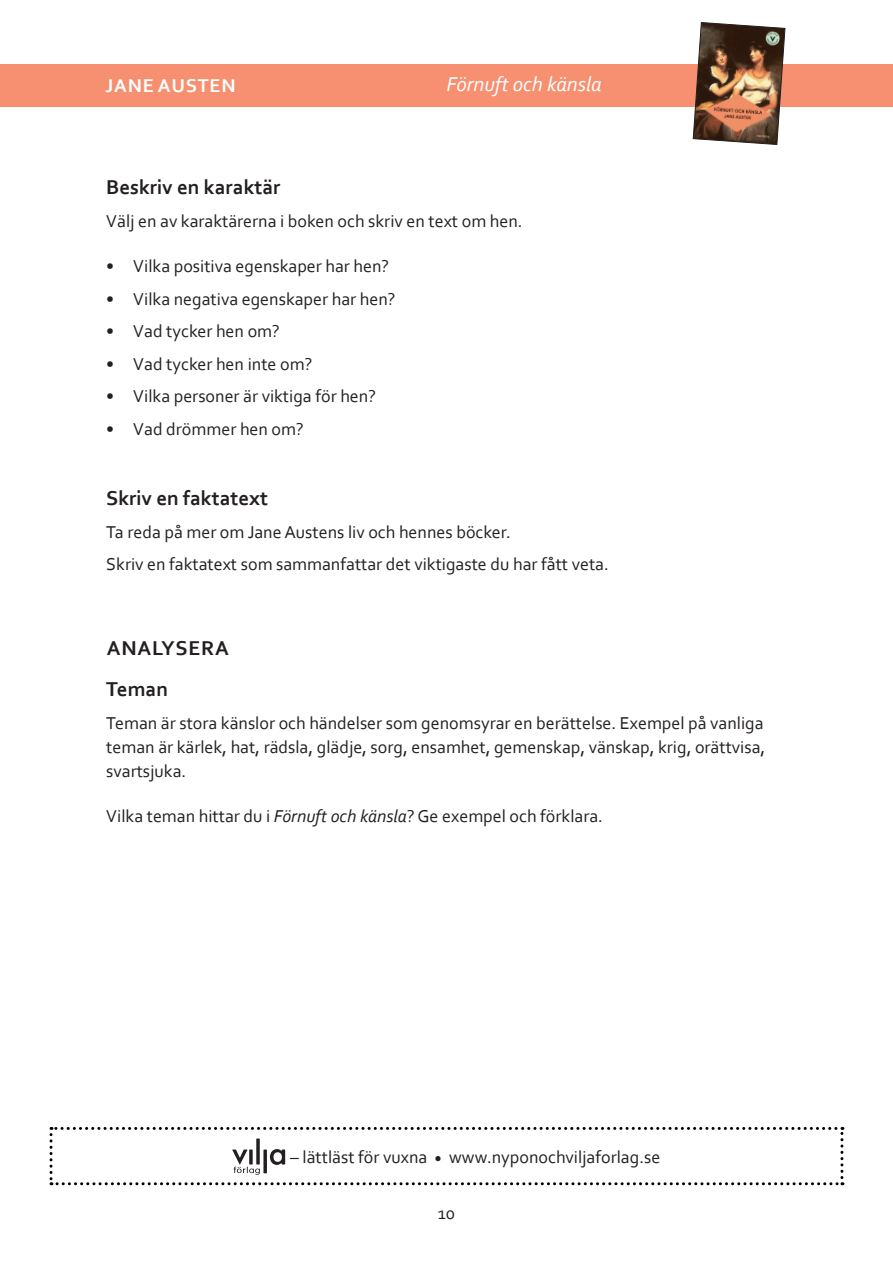
<style>
.page{position:relative;width:893px;height:1263px;background:#fff}
.page>*{position:absolute;margin:0;border:0;box-sizing:border-box;transform-origin:0 0}
.Underrubrik{font:700 21px "Corbel";color:#231f20}
.t1{font:italic 21px "Corbel";color:#fff}
.Huvudrubrik{font:700 21px "Corbel";letter-spacing:.04em;color:#231f20}
.Underrubrik_-_efter{font:700 21px "Corbel";color:#231f20}
.t2{font:700 19.5px "Corbel";letter-spacing:.04em;color:#fff}
.Brödtext{font:18px/24px "Corbel";color:#231f20;text-align:justify}
.Brödtext_rad_över{font:18px "Corbel";color:#231f20}
.s1{font-style:italic}
</style>
<div class="page">
<div style="left:0;top:64px;width:893px;height:42px;background:#f69071"></div>
<img style="left:693px;top:22px;width:92px;height:123px">
<svg style="left:50px;top:1127px;width:793px;height:58px"></svg>
<p class="t2" style="left:106px;top:74px;width:132px">JANE AUSTEN</p>
<p class="t1" style="left:446px;top:71px;width:157px">Förnuft och känsla</p>
<p class="Underrubrik" style="left:106px;top:174px;width:176px">Beskriv en karaktär</p>
<p class="Brödtext" style="left:106px;top:208px;width:418px">Välj en av karaktärerna i boken och skriv en text om hen.</p>
<p class="Brödtext" style="left:106px;top:254px;width:284px">• Vilka positiva egenskaper har hen?</p>
<p class="Brödtext" style="left:106px;top:286px;width:291px">• Vilka negativa egenskaper har hen?</p>
<p class="Brödtext" style="left:106px;top:319px;width:175px">• Vad tycker hen om?</p>
<p class="Brödtext" style="left:106px;top:351px;width:208px">• Vad tycker hen inte om?</p>
<p class="Brödtext" style="left:106px;top:384px;width:271px">• Vilka personer är viktiga för hen?</p>
<p class="Brödtext" style="left:106px;top:416px;width:199px">• Vad drömmer hen om?</p>
<p class="Underrubrik" style="left:106px;top:485px;width:163px">Skriv en faktatext</p>
<p class="Brödtext" style="left:106px;top:519px;width:406px">Ta reda på mer om Jane Austens liv och hennes böcker.</p>
<p class="Brödtext" style="left:106px;top:552px;width:504px">Skriv en faktatext som sammanfattar det viktigaste du har fått veta.</p>
<p class="Huvudrubrik" style="left:107px;top:635px;width:124px">ANALYSERA</p>
<p class="Underrubrik_-_efter" style="left:106px;top:676px;width:63px">Teman</p>
<p class="Brödtext" style="left:106px;top:710px;width:660px">Teman är stora känslor och händelser som genomsyrar en berättelse. Exempel på vanliga teman är kärlek, hat, rädsla, glädje, sorg, ensamhet, gemenskap, vänskap, krig, orättvisa, svartsjuka.</p>
<p class="Brödtext_rad_över" style="left:106px;top:805px;width:498px">Vilka teman hittar du i <span class="s1">Förnuft och känsla</span>? Ge exempel och förklara.</p>
<p class="Brödtext" style="left:290px;top:1144px;width:372px">– lättläst för vuxna <sub>•</sub> www.nyponochviljaforlag.se</p>
<p class="Brödtext" style="left:438px;top:1200px;width:19px">10</p>
</div>
